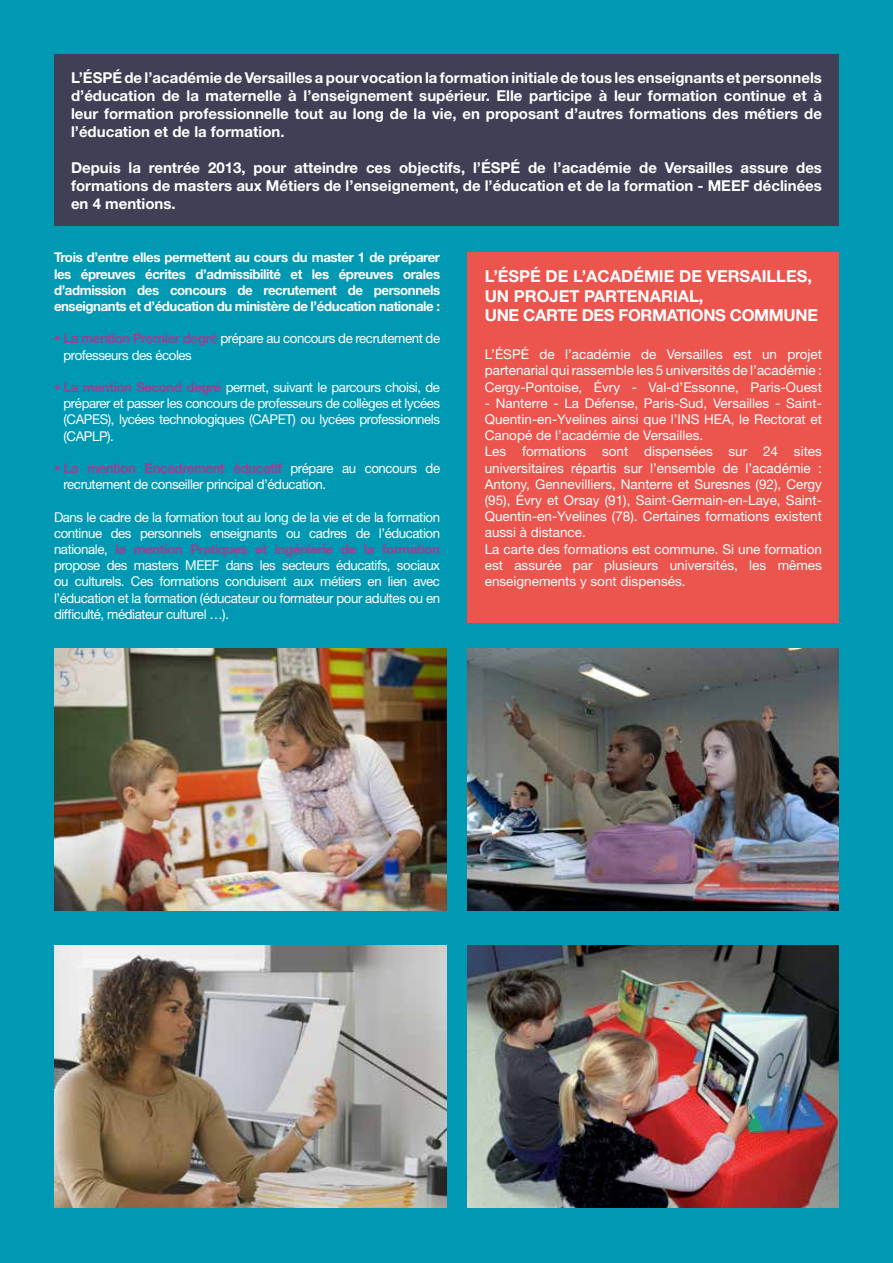
<style>
.page{position:relative;width:893px;height:1263px;background:#0099b4}
.page>*{position:absolute;margin:0;border:0;box-sizing:border-box;transform-origin:0 0}
.t1{font:700 16.5px/19.8px "Helvetica Neue";color:#fff}
.t2{font:700 15px/18px "Helvetica Neue";color:#fff;text-align:justify}
.t3{font:13.5px/16.2px "Helvetica Neue";color:#fff;text-align:justify}
.t4{font:700 13.5px/16.2px "Helvetica Neue";letter-spacing:-.03em;color:#fff;text-align:justify}
.t5{font:13.5px/16.2px "Helvetica Neue";letter-spacing:-.03em;color:#fff}
.s1{font-weight:700;color:#9a4194}
.s2{color:#9a4194}
</style>
<div class="page">
<div style="left:54px;top:54px;width:785px;height:172px;background:#3f3f55"></div>
<div style="left:468px;top:252px;width:371px;height:371px;background:#eb554e"></div>
<img style="left:54px;top:649px;width:392px;height:262px">
<img style="left:54px;top:946px;width:392px;height:262px">
<img style="left:468px;top:649px;width:371px;height:262px">
<img style="left:468px;top:946px;width:371px;height:262px">
<p class="t2" style="left:71px;top:68px;width:752px">L’ÉSPÉ de l’académie de Versailles a pour vocation la formation initiale de tous les enseignants et personnels d’éducation de la maternelle à l’enseignement supérieur. Elle participe à leur formation continue et à leur formation professionnelle tout au long de la vie, en proposant d’autres formations des métiers de l’éducation et de la formation.</p>
<p class="t2" style="left:71px;top:158px;width:752px">Depuis la rentrée 2013, pour atteindre ces objectifs, l’ÉSPÉ de l’académie de Versailles assure des formations de masters aux Métiers de l’enseignement, de l’éducation et de la formation - MEEF déclinées en 4 mentions.</p>
<p class="t4" style="left:54px;top:249px;width:388px">Trois d’entre elles permettent au cours du master 1 de préparer les épreuves écrites d’admissibilité et les épreuves orales d’admission des concours de recrutement de personnels enseignants et d’éducation du ministère de l’éducation nationale :</p>
<p class="t5" style="left:64px;top:330px;width:378px;text-indent:-10px"><span class="s1">• La mention Premier degré</span> prépare au concours de recrutement de professeurs des écoles</p>
<p class="t3" style="left:64px;top:379px;width:378px;text-indent:-10px"><span class="s1">• La mention Second degré</span> permet, suivant le parcours choisi, de préparer et passer les concours de professeurs de collèges et lycées (CAPES), lycées technologiques (CAPET) ou lycées professionnels (CAPLP).</p>
<p class="t5" style="left:63px;top:460px;width:378px;text-indent:-9px"><span class="s2">•</span> <span class="s1">La mention Encadrement éducatif</span> prépare au concours de recrutement de conseiller principal d’éducation.</p>
<p class="t3" style="left:54px;top:508px;width:388px">Dans le cadre de la formation tout au long de la vie et de la formation continue des personnels enseignants ou cadres de l’éducation nationale, <span class="s1">la mention Pratiques et ingénierie de la formation </span>propose des masters MEEF dans les secteurs éducatifs, sociaux ou culturels. Ces formations conduisent aux métiers en lien avec l’éducation et la formation (éducateur ou formateur pour adultes ou en difficulté, médiateur culturel …).</p>
<p class="t1" style="left:485px;top:266px;width:335px">L’ÉSPÉ DE L’ACADÉMIE DE VERSAILLES,<br>UN PROJET PARTENARIAL,<br>UNE CARTE DES FORMATIONS COMMUNE</p>
<p class="t3" style="left:485px;top:346px;width:339px">L’ÉSPÉ de l’académie de Versailles est un projet partenarial qui rassemble les 5 universités de l’académie :<br>Cergy-Pontoise, Évry - Val-d’Essonne, Paris-Ouest</p>
<p class="t3" style="left:485px;top:395px;width:339px;text-align:left">- Nanterre - La Défense, Paris-Sud, Versailles - Saint-Quentin-en-Yvelines ainsi que l’INS HEA, le Rectorat et Canopé de l’académie de Versailles.<br>Les formations sont dispensées sur 24 sites universitaires répartis sur l’ensemble de l’académie :<br>Antony, Gennevilliers, Nanterre et Suresnes (92), Cergy (95), Évry et Orsay (91), Saint-Germain-en-Laye, Saint-Quentin-en-Yvelines (78). Certaines formations existent aussi à distance.<br>La carte des formations est commune. Si une formation est assurée par plusieurs universités, les mêmes enseignements y sont dispensés.</p>
</div>
